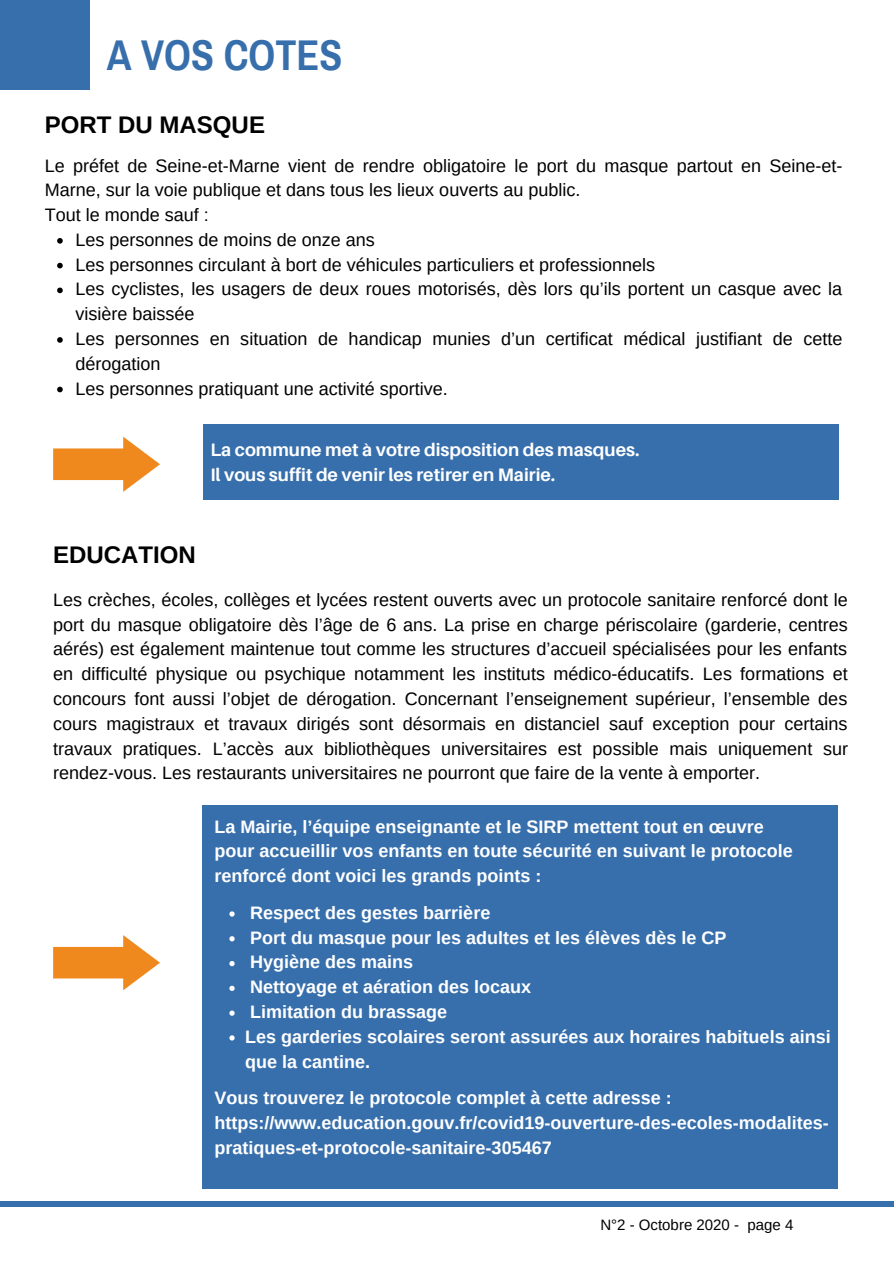
<style>
.page{position:relative;width:894px;height:1264px;background:#fff}
.page>*{position:absolute;margin:0;border:0;box-sizing:border-box;transform-origin:0 0}
.t1{font:700 42px "Archivo Narrow";color:#376fac}
.t2{font:700 24px "Arimo";color:#000}
.t3{font:18px/24.8px "Arimo";color:#000}
.t4{font:700 18px/24.8px "Arimo";color:#fff}
.t5{font:700 18px/24.8px "Aileron";color:#fff}
.t6{font:15px "Arimo";color:#000}
</style>
<div class="page">
<div style="left:0;top:0;width:90px;height:90px;background:#376fac"></div>
<div style="left:0;top:1201px;width:893px;height:5px;background:#376fac"></div>
<svg style="left:57px;top:238px;width:6px;height:6px"></svg>
<svg style="left:57px;top:263px;width:6px;height:5px"></svg>
<svg style="left:57px;top:287px;width:6px;height:6px"></svg>
<svg style="left:57px;top:337px;width:6px;height:6px"></svg>
<svg style="left:57px;top:387px;width:6px;height:5px"></svg>
<svg style="left:53px;top:436px;width:107px;height:56px"></svg>
<div style="left:203px;top:424px;width:635px;height:76px;background:#376fac"></div>
<div style="left:203px;top:805px;width:635px;height:383px;background:#376fac"></div>
<svg style="left:53px;top:935px;width:107px;height:55px"></svg>
<svg style="left:229px;top:911px;width:5px;height:5px"></svg>
<svg style="left:229px;top:936px;width:5px;height:5px"></svg>
<svg style="left:229px;top:961px;width:5px;height:5px"></svg>
<svg style="left:229px;top:985px;width:5px;height:6px"></svg>
<svg style="left:229px;top:1010px;width:5px;height:5px"></svg>
<svg style="left:229px;top:1035px;width:5px;height:5px"></svg>
<h1 class="t1" style="left:107px;top:33px;width:237px">A VOS COTES</h1>
<h2 class="t2" style="left:45px;top:111px;width:222px">PORT DU MASQUE</h2>
<p class="t3" style="left:45px;top:153px;width:799px">Le préfet de Seine-et-Marne vient de rendre obligatoire le port du masque partout en Seine-et-<br>Marne, sur la voie publique et dans tous les lieux ouverts au public.<br>Tout le monde sauf :</p>
<p class="t3" style="left:75px;top:227px;width:768px">Les personnes de moins de onze ans<br>Les personnes circulant à bort de véhicules particuliers et professionnels<br>Les cyclistes, les usagers de deux roues motorisés, dès lors qu’ils portent un casque avec la visière baissée<br>Les personnes en situation de handicap munies d’un certificat médical justifiant de cette dérogation<br>Les personnes pratiquant une activité sportive.</p>
<p class="t5" style="left:210px;top:437px;width:430px">La commune met à votre disposition des masques.<br>Il vous suffit de venir les retirer en Mairie.</p>
<h2 class="t2" style="left:53px;top:541px;width:144px">EDUCATION</h2>
<p class="t3" style="left:53px;top:587px;width:796px;text-align:justify">Les crèches, écoles, collèges et lycées restent ouverts avec un protocole sanitaire renforcé dont le port du masque obligatoire dès l’âge de 6 ans. La prise en charge périscolaire (garderie, centres aérés) est également maintenue tout comme les structures d’accueil spécialisées pour les enfants en difficulté physique ou psychique notamment les instituts médico-éducatifs. Les formations et concours font aussi l’objet de dérogation. Concernant l’enseignement supérieur, l’ensemble des cours magistraux et travaux dirigés sont désormais en distanciel sauf exception pour certains travaux pratiques. L’accès aux bibliothèques universitaires est possible mais uniquement sur rendez-vous. Les restaurants universitaires ne pourront que faire de la vente à emporter.</p>
<p class="t4" style="left:214px;top:813px;width:580px">La Mairie, l’équipe enseignante et le SIRP mettent tout en œuvre pour accueillir vos enfants en toute sécurité en suivant le protocole renforcé dont voici les grands points :</p>
<p class="t4" style="left:245px;top:900px;width:587px">Respect des gestes barrière<br>Port du masque pour les adultes et les élèves dès le CP<br>Hygiène des mains<br>Nettoyage et aération des locaux<br>Limitation du brassage<br>Les garderies scolaires seront assurées aux horaires habituels ainsi que la cantine.</p>
<p class="t4" style="left:214px;top:1085px;width:616px">Vous trouverez le protocole complet à cette adresse : https://www.education.gouv.fr/covid19-ouverture-des-ecoles-modalites&shy;pratiques-et-protocole-sanitaire-305467</p>
<p class="t6" style="left:600px;top:1216px;width:194px">N°2 - Octobre 2020 - page 4</p>
</div>
